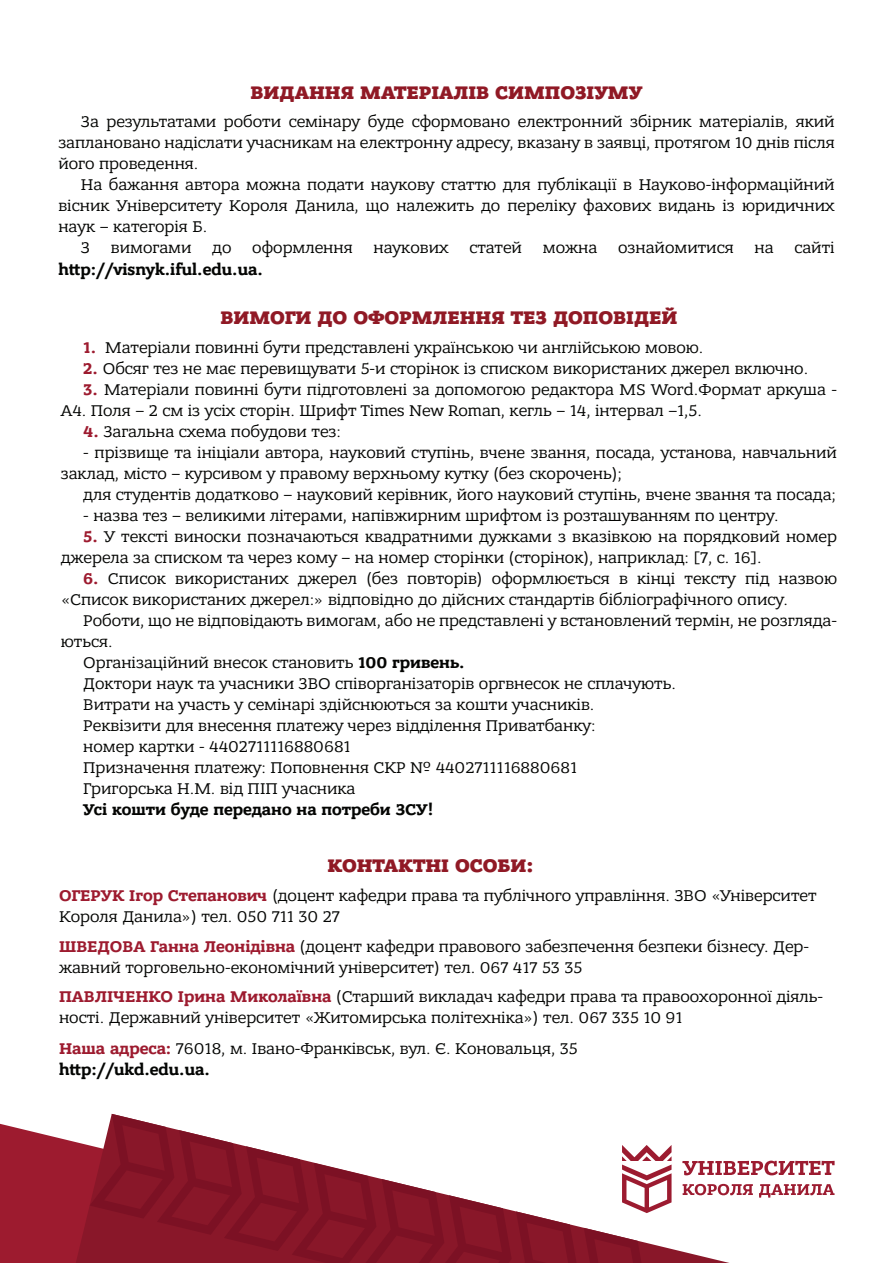
<style>
.page{position:relative;width:893px;height:1263px;background:#fff}
.page>*{position:absolute;margin:0;border:0;box-sizing:border-box;transform-origin:0 0}
.t1{font:800 19.35px "Bandera Pro";color:#901925}
.t2{font:16.5px/21px "Bandera Pro";color:#040503}
.t3{font:700 16.5px "Bandera Pro";color:#040503}
.s1{font-weight:700;color:#9d1b2f}
.s2{font-weight:700}
</style>
<div class="page">
<div style="left:0;top:1124px;width:76px;height:139px;background:#9d1b2f"></div>
<svg style="left:76px;top:1142px;width:653px;height:121px"></svg>
<svg style="left:584px;top:1228px;width:57px;height:35px"></svg>
<svg style="left:90px;top:1114px;width:487px;height:149px"></svg>
<svg style="left:622px;top:1145px;width:49px;height:68px"></svg>
<svg style="left:682px;top:1160px;width:153px;height:15px"></svg>
<svg style="left:682px;top:1184px;width:71px;height:11px"></svg>
<svg style="left:759px;top:1184px;width:76px;height:13px"></svg>
<p class="t1" style="left:251px;top:80px;width:393px">ВИДАННЯ МАТЕРІАЛІВ СИМПОЗІУМУ</p>
<p class="t2" style="left:58px;top:112px;width:778px;text-align:justify;text-indent:23px">За результатами роботи семінару буде сформовано електронний збірник матеріалів, який заплановано надіслати учасникам на електронну адресу, вказану в заявці, протягом 10 днів після його проведення.</p>
<p class="t2" style="left:81px;top:175px;width:755px">На бажання автора можна подати наукову статтю для публікації в Науково-інформаційний</p>
<p class="t2" style="left:58px;top:196px;width:778px">вісник Університету Короля Данила, що належить до переліку фахових видань із юридичних</p>
<p class="t2" style="left:58px;top:217px;width:151px">наук – категорія Б.</p>
<p class="t2" style="left:81px;top:238px;width:11px">З</p>
<p class="t2" style="left:111px;top:238px;width:82px">вимогами</p>
<p class="t2" style="left:212px;top:238px;width:21px">до</p>
<p class="t2" style="left:252px;top:238px;width:102px">оформлення</p>
<p class="t2" style="left:373px;top:238px;width:77px">наукових</p>
<p class="t2" style="left:469px;top:238px;width:54px">статей</p>
<p class="t2" style="left:543px;top:238px;width:56px">можна</p>
<p class="t2" style="left:618px;top:238px;width:117px">ознайомитися</p>
<p class="t2" style="left:754px;top:238px;width:21px">на</p>
<p class="t2" style="left:794px;top:238px;width:42px">сайті</p>
<p class="t3" style="left:58px;top:259px;width:206px">http://visnyk.iful.edu.ua.</p>
<p class="t1" style="left:220px;top:305px;width:459px">ВИМОГИ ДО ОФОРМЛЕННЯ ТЕЗ ДОПОВІДЕЙ</p>
<p class="t2" style="left:83px;top:337px;width:622px"><span class="s1">1.</span> Матеріали повинні бути представлені українською чи англійською мовою.</p>
<p class="t2" style="left:83px;top:358px;width:726px"><span class="s1">2.</span> Обсяг тез не має перевищувати 5-и сторінок із списком використаних джерел включно.</p>
<p class="t2" style="left:61px;top:379px;width:778px;text-indent:23px"><span class="s1">3.</span> Матеріали повинні бути підготовлені за допомогою редактора MS Word.Формат аркуша -<br>А4. Поля – 2 см із усіх сторін. Шрифт Times New Roman, кегль – 14, інтервал –1,5.</p>
<p class="t2" style="left:83px;top:421px;width:259px"><span class="s1">4.</span> Загальна схема побудови тез:</p>
<p class="t2" style="left:61px;top:442px;width:778px;text-indent:23px">- прізвище та ініціали автора, науковий ступінь, вчене звання, посада, установа, навчальний заклад, місто – курсивом у правому верхньому кутку (без скорочень);</p>
<p class="t2" style="left:83px;top:484px;width:754px">для студентів додатково – науковий керівник, його науковий ступінь, вчене звання та посада;</p>
<p class="t2" style="left:83px;top:505px;width:697px">- назва тез – великими літерами, напівжирним шрифтом із розташуванням по центру.</p>
<p class="t2" style="left:61px;top:526px;width:778px;text-indent:23px"><span class="s1">5.</span> У тексті виноски позначаються квадратними дужками з вказівкою на порядковий номер джерела за списком та через кому – на номер сторінки (сторінок), наприклад: [7, с. 16].</p>
<p class="t2" style="left:61px;top:568px;width:778px;text-indent:23px"><span class="s1">6.</span> Список використаних джерел (без повторів) оформлюється в кінці тексту під назвою «Список використаних джерел:» відповідно до дійсних стандартів бібліографічного опису.</p>
<p class="t2" style="left:83px;top:610px;width:755px">Роботи, що не відповідають вимогам, або не представлені у встановлений термін, не розгляда-</p>
<p class="t2" style="left:61px;top:631px;width:53px">ються.</p>
<p class="t2" style="left:83px;top:652px;width:383px">Організаційний внесок становить <span class="s2">100 гривень.</span></p>
<p class="t2" style="left:83px;top:673px;width:594px">Доктори наук та учасники ЗВО співорганізаторів оргвнесок не сплачують.</p>
<p class="t2" style="left:83px;top:694px;width:513px">Витрати на участь у семінарі здійснюються за кошти учасників.</p>
<p class="t2" style="left:83px;top:715px;width:514px">Реквізити для внесення платежу через відділення Приватбанку:</p>
<p class="t2" style="left:83px;top:736px;width:269px">номер картки - 4402711116880681</p>
<p class="t2" style="left:83px;top:757px;width:495px">Призначення платежу: Поповнення СКР № 4402711116880681</p>
<p class="t2" style="left:83px;top:778px;width:274px">Григорська Н.М. від ПІП учасника</p>
<p class="t3" style="left:83px;top:799px;width:352px">Усі кошти буде передано на потреби ЗСУ!</p>
<p class="t1" style="left:327px;top:853px;width:208px">КОНТАКТНІ ОСОБИ:</p>
<p class="t2" style="left:59px;top:885px;width:759px"><span class="s1">ОГЕРУК Ігор Степанович</span> (доцент кафедри права та публічного управління. ЗВО «Університет<br>Короля Данила») тел. 050 711 30 27</p>
<p class="t2" style="left:59px;top:936px;width:751px"><span class="s1">ШВЕДОВА Ганна Леонідівна</span> (доцент кафедри правового забезпечення безпеки бізнесу. Дер&shy;жавний торговельно-економічний університет) тел. 067 417 53 35</p>
<p class="t2" style="left:59px;top:986px;width:766px"><span class="s1">ПАВЛІЧЕНКО Ірина Миколаївна</span> (Старший викладач кафедри права та правоохоронної діяль&shy;ності. Державний університет «Житомирська політехніка») тел. 067 335 10 91</p>
<p class="t2" style="left:59px;top:1038px;width:520px"><span class="s1">Наша адреса:</span> 76018, м. Івано-Франківськ, вул. Є. Коновальця, 35 <span class="s2">http://ukd.edu.ua.</span></p>
</div>
